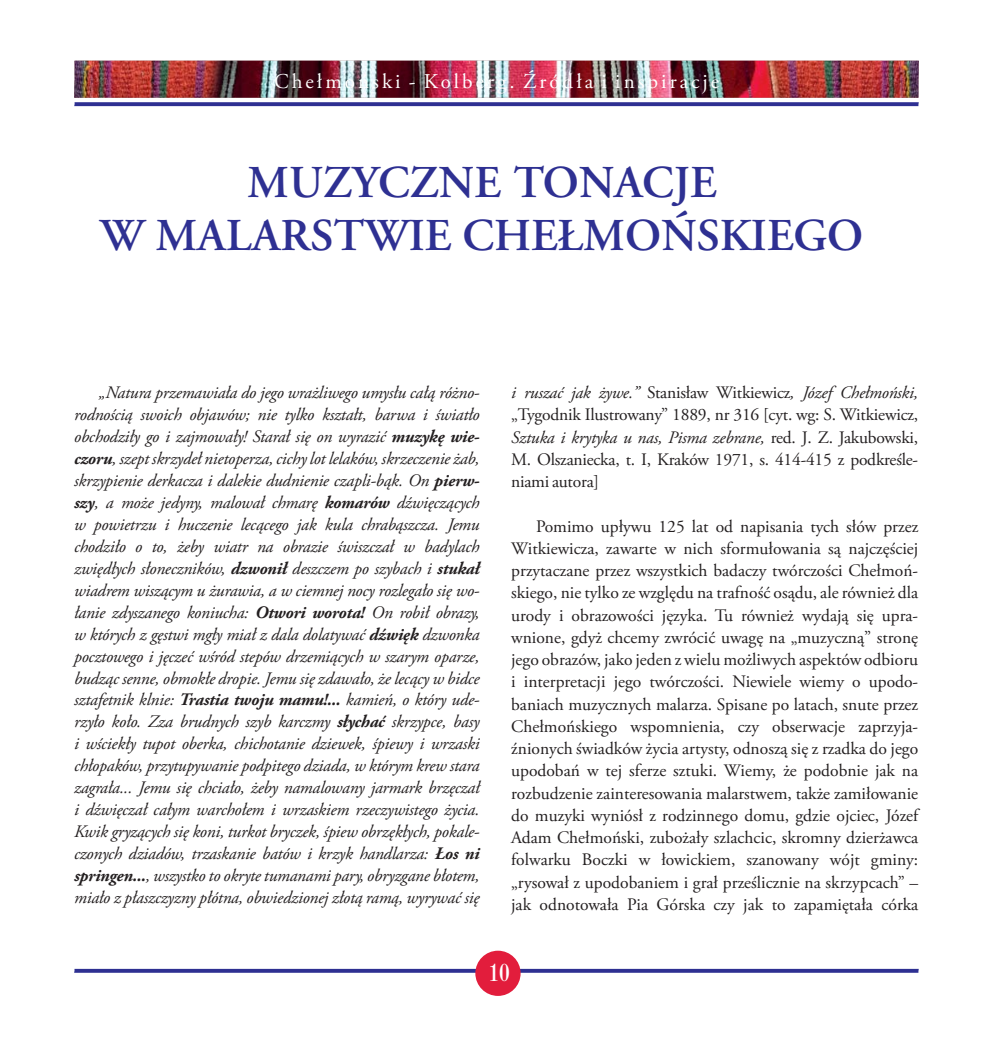
<style>
.page{position:relative;width:993px;height:1042px;background:#fff}
.page>*{position:absolute;margin:0;border:0;box-sizing:border-box;transform-origin:0 0}
.t1{font:600 45.5px/53.4px "Adobe Garamond Pro";color:#2e3092;text-align:center}
.t2{font:24.5px "Century 725 Cn EU Normal";color:#fff}
.t3{font:21px "Adobe Garamond Pro";letter-spacing:.145em;color:#fff}
.t4{font:italic 17.5px/21.9px "Adobe Garamond Pro";letter-spacing:-.015em;color:#231f20;text-align:justify}
.t5{font:17.5px/22.2px "Adobe Garamond Pro";letter-spacing:-.015em;color:#231f20}
.s1{font-weight:700}
.s2{font-style:italic}
.s3{font-style:normal}
</style>
<div class="page">
<svg style="left:74px;top:969px;width:844px;height:4px;background:#383a97"></svg>
<div style="left:475px;top:950px;width:45px;height:46px;background:#e21d3c;border-radius:50%"></div>
<img style="left:74px;top:61px;width:844px;height:45px">
<p class="t3" style="left:274px;top:73px;width:446px">Chełmoński - Kolberg. Źródła i inspiracje</p>
<h1 class="t1" style="left:100px;top:160px;width:764px">MUZYCZNE TONACJE<br>W MALARSTWIE CHEŁMOŃSKIEGO</h1>
<p class="t4" style="left:74px;top:383px;width:407px;text-indent:25px">„Natura przemawiała do jego wrażliwego umysłu całą różno&shy;rodnością swoich objawów; nie tylko kształt, barwa i światło obchodziły go i zajmowały! Starał się on wyrazić <span class="s1">muzykę wie&shy;czoru</span>, szept skrzydeł nietoperza, cichy lot lelaków, skrzeczenie żab, skrzypienie derkacza i dalekie dudnienie czapli-bąk. On <span class="s1">pierw&shy;szy</span>, a może jedyny, malował chmarę <span class="s1">komarów</span> dźwięczących w powietrzu i huczenie lecącego jak kula chrabąszcza. Jemu chodziło o to, żeby wiatr na obrazie świszczał w badylach zwiędłych słoneczników, <span class="s1">dzwonił</span> deszczem po szybach i <span class="s1">stukał </span>wiadrem wiszącym u żurawia, a w ciemnej nocy rozlegało się wo&shy;łanie zdyszanego koniucha: <span class="s1">Otwori worota!</span> On robił obrazy, w których z gęstwi mgły miał z dala dolatywać <span class="s1">dźwięk</span> dzwonka pocztowego i jęczeć wśród stepów drzemiących w szarym oparze, budząc senne, obmokłe dropie. Jemu się zdawało, że lecący w bidce sztafetnik klnie: <span class="s1">Trastia twoju mamu!...</span> kamień, o który ude&shy;rzyło koło. Zza brudnych szyb karczmy <span class="s1">słychać</span> skrzypce, basy i wściekły tupot oberka, chichotanie dziewek, śpiewy i wrzaski chłopaków, przytupywanie podpitego dziada, w którym krew stara zagrała... Jemu się chciało, żeby namalowany jarmark brzęczał i dźwięczał całym warchołem i wrzaskiem rzeczywistego życia.<br>Kwik gryzących się koni, turkot bryczek, śpiew obrzękłych, pokale&shy;czonych dziadów, trzaskanie batów i krzyk handlarza: <span class="s1">Łos ni springen...</span>, wszystko to okryte tumanami pary, obryzgane błotem, miało z płaszczyzny płótna, obwiedzionej złotą ramą, wyrywać się</p>
<p class="t4" style="left:511px;top:383px;width:129px">i ruszać jak żywe.”</p>
<p class="t5" style="left:647px;top:383px;width:272px">Stanisław Witkiewicz<span class="s2">, Józef Chełmoński,</span></p>
<p class="t5" style="left:511px;top:405px;width:408px">„Tygodnik Ilustrowany” 1889, nr 316 [cyt. wg: S. Witkiewicz,</p>
<p class="t5" style="left:511px;top:450px;width:408px">M. Olszaniecka, t. I, Kraków 1971, s. 414-415 z podkreśle&shy;niami autora]</p>
<p class="t5" style="left:511px;top:516px;width:408px;text-align:justify;text-indent:25px">Pomimo upływu 125 lat od napisania tych słów przez Witkiewicza, zawarte w nich sformułowania są najczęściej przytaczane przez wszystkich badaczy twórczości Chełmoń&shy;skiego, nie tylko ze względu na trafność osądu, ale również dla urody i obrazowości języka. Tu również wydają się upra&shy;wnione, gdyż chcemy zwrócić uwagę na „muzyczną” stronę jego obrazów, jako jeden z wielu możliwych aspektów odbioru i interpretacji jego twórczości. Niewiele wiemy o upodo&shy;baniach muzycznych malarza. Spisane po latach, snute przez Chełmońskiego wspomnienia, czy obserwacje zaprzyja&shy;źnionych świadków życia artysty, odnoszą się z rzadka do jego upodobań w tej sferze sztuki. Wiemy, że podobnie jak na rozbudzenie zainteresowania malarstwem, także zamiłowanie do muzyki wyniósł z rodzinnego domu, gdzie ojciec, Józef Adam Chełmoński, zubożały szlachcic, skromny dzierżawca folwarku Boczki w łowickiem, szanowany wójt gminy: „rysował z upodobaniem i grał prześlicznie na skrzypcach” – jak odnotowała Pia Górska czy jak to zapamiętała córka</p>
<p class="t4" style="left:511px;top:428px;width:408px">Sztuka i krytyka u nas, Pisma zebrane, <span class="s3">red. J. Z. Jakubowski,</span></p>
<h2 class="t2" style="left:488px;top:958px;width:23px">10</h2>
</div>
